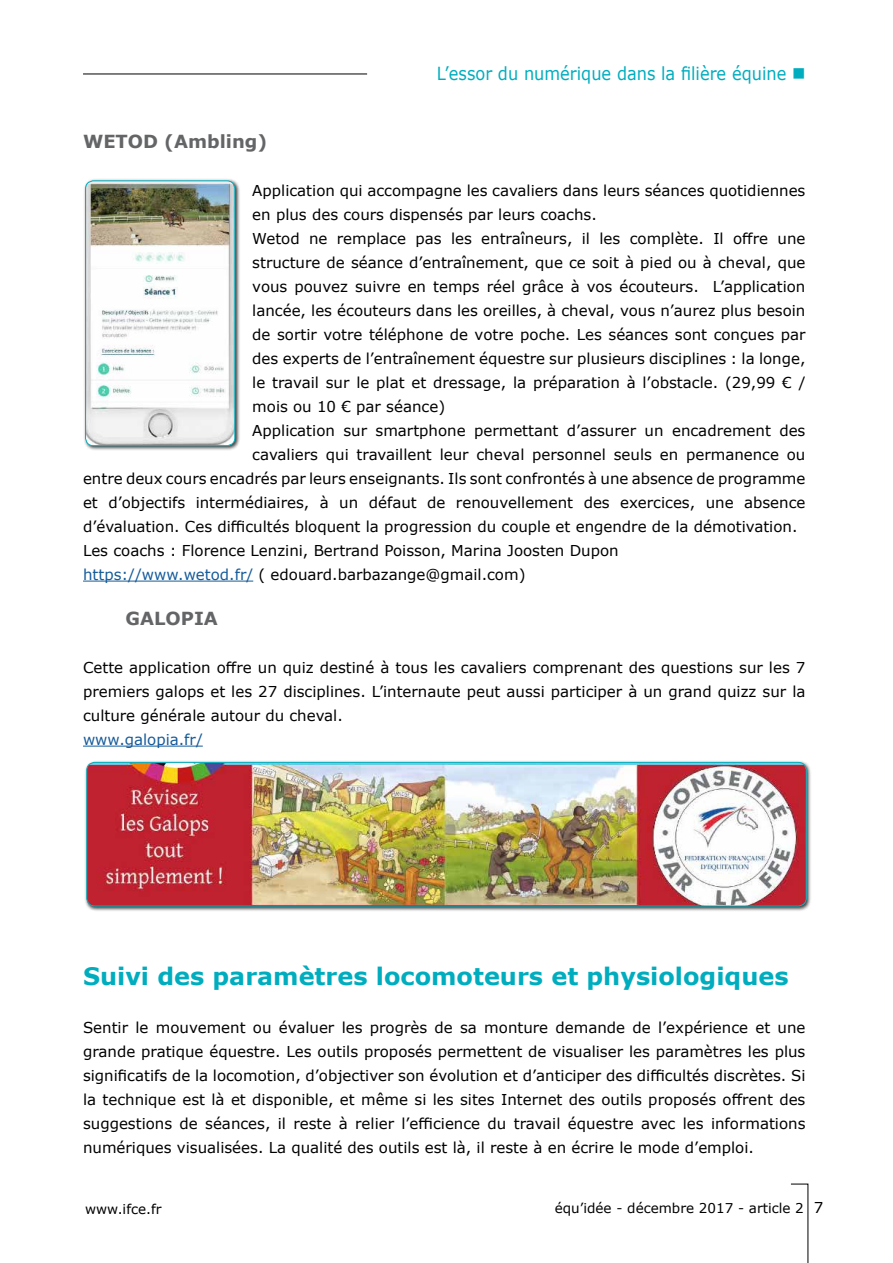
<style>
.page{position:relative;width:893px;height:1263px;background:#fff}
.page>*{position:absolute;margin:0;border:0;box-sizing:border-box;transform-origin:0 0}
.t1{font:700 24px "Verdana";color:#00adbe}
.t2{font:18px "Verdana";color:#00adbe;scale:.9 1}
.t3{font:700 18px "Verdana";color:#646567}
.t4{font:15px/24px "Verdana";color:#000;text-align:justify}
.t5{font:15px "Verdana";color:#165b9a}
.t6{font:13.5px "Verdana";color:#000}
.s1{color:#165b9a}
.s2{font-size:15px}
</style>
<div class="page">
<svg style="left:791px;top:1183px;width:18px;height:80px"></svg>
<hr style="left:83px;top:74px;width:284px;height:1px;background:#000">
<hr style="left:83px;top:581px;width:170px;height:1px;background:#165b9a">
<hr style="left:83px;top:746px;width:120px;height:1px;background:#165b9a">
<div style="left:83px;top:178px;width:157px;height:273px;background:#000;opacity:.75"></div>
<img style="left:86px;top:183px;width:149px;height:262px">
<div style="left:85px;top:180px;width:150px;height:266px;border:1px solid #00adbe;border-radius:8px"></div>
<div style="left:84px;top:760px;width:728px;height:151px;background:#000;opacity:.75"></div>
<img style="left:87px;top:763px;width:719px;height:143px">
<div style="left:86px;top:762px;width:721px;height:144px;border:1px solid #00adbe;border-radius:8px"></div>
<p class="t2" style="left:437px;top:61px;width:411px">L’essor du numérique dans la filière équine ■</p>
<p class="t3" style="left:83px;top:128px;width:186px">WETOD (Ambling)</p>
<p class="t4" style="left:252px;top:178px;width:555px">Application qui accompagne les cavaliers dans leurs séances quotidiennes</p>
<p class="t4" style="left:252px;top:202px;width:346px">en plus des cours dispensés par leurs coachs.</p>
<p class="t4" style="left:252px;top:226px;width:555px">Wetod ne remplace pas les entraîneurs, il les complète. Il offre une</p>
<p class="t4" style="left:252px;top:250px;width:555px">structure de séance d’entraînement, que ce soit à pied ou à cheval, que</p>
<p class="t4" style="left:252px;top:274px;width:555px">vous pouvez suivre en temps réel grâce à vos écouteurs. L’application</p>
<p class="t4" style="left:252px;top:298px;width:555px">lancée, les écouteurs dans les oreilles, à cheval, vous n’aurez plus besoin</p>
<p class="t4" style="left:252px;top:322px;width:555px">de sortir votre téléphone de votre poche. Les séances sont conçues par</p>
<p class="t4" style="left:252px;top:346px;width:555px">des experts de l’entraînement équestre sur plusieurs disciplines : la longe,</p>
<p class="t4" style="left:252px;top:370px;width:555px">le travail sur le plat et dressage, la préparation à l’obstacle. (29,99 € /</p>
<p class="t4" style="left:252px;top:394px;width:194px">mois ou 10 € par séance)</p>
<p class="t4" style="left:252px;top:418px;width:555px">Application sur smartphone permettant d’assurer un encadrement des</p>
<p class="t4" style="left:252px;top:442px;width:555px">cavaliers qui travaillent leur cheval personnel seuls en permanence ou</p>
<p class="t4" style="left:83px;top:466px;width:724px">entre deux cours encadrés par leurs enseignants. Ils sont confrontés à une absence de programme</p>
<p class="t4" style="left:83px;top:490px;width:724px">et d’objectifs intermédiaires, à un défaut de renouvellement des exercices, une absence</p>
<p class="t4" style="left:83px;top:514px;width:716px">d’évaluation. Ces difficultés bloquent la progression du couple et engendre de la démotivation.</p>
<p class="t4" style="left:83px;top:538px;width:537px">Les coachs : Florence Lenzini, Bertrand Poisson, Marina Joosten Dupon</p>
<p class="t4" style="left:83px;top:562px;width:444px"><span class="s1">https://www.wetod.fr/</span> ( edouard.barbazange@gmail.com)</p>
<p class="t3" style="left:126px;top:605px;width:94px">GALOPIA</p>
<p class="t4" style="left:83px;top:655px;width:724px">Cette application offre un quiz destiné à tous les cavaliers comprenant des questions sur les 7 premiers galops et les 27 disciplines. L’internaute peut aussi participer à un grand quizz sur la culture générale autour du cheval.</p>
<p class="t5" style="left:83px;top:729px;width:121px">www.galopia.fr/</p>
<h1 class="t1" style="left:83px;top:959px;width:707px">Suivi des paramètres locomoteurs et physiologiques</h1>
<p class="t4" style="left:83px;top:1015px;width:724px">Sentir le mouvement ou évaluer les progrès de sa monture demande de l’expérience et une grande pratique équestre. Les outils proposés permettent de visualiser les paramètres les plus significatifs de la locomotion, d’objectiver son évolution et d’anticiper des difficultés discrètes. Si la technique est là et disponible, et même si les sites Internet des outils proposés offrent des suggestions de séances, il reste à relier l’efficience du travail équestre avec les informations numériques visualisées. La qualité des outils est là, il reste à en écrire le mode d’emploi.</p>
<p class="t6" style="left:85px;top:1200px;width:78px">www.ifce.fr</p>
<p class="t6" style="left:555px;top:1199px;width:270px">équ’idée - décembre 2017 - article 2 <span class="s2">7</span></p>
</div>
